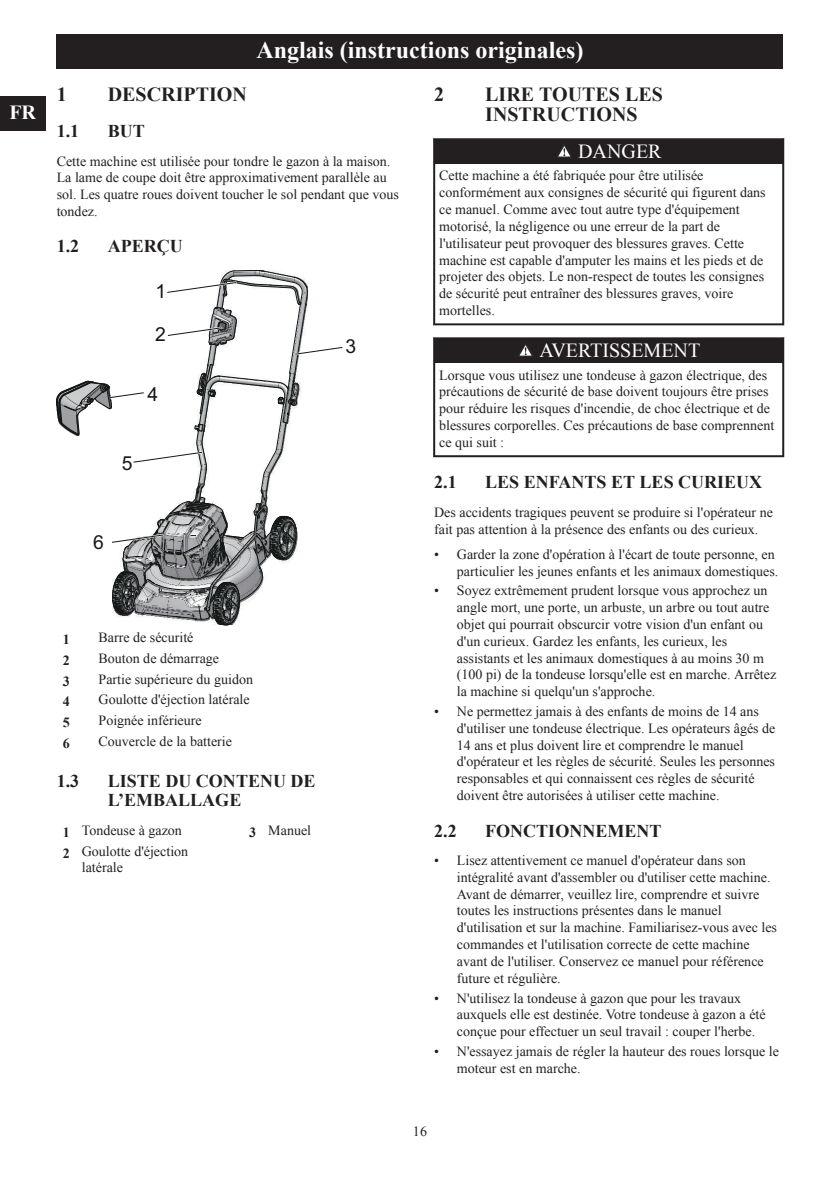
<style>
.page{position:relative;width:840px;height:1191px;background:#fff}
.page>*{position:absolute;margin:0;border:0;box-sizing:border-box;transform-origin:0 0}
.t1{font:700 24px "Times New Roman";color:#fff}
.t2{font:700 20px/20px "Times New Roman";color:#231f20}
.t3{font:20px "Times New Roman";color:#fff}
.t4{font:700 20px "Times New Roman";color:#fff}
.t5{font:19.4px "Arial";color:#131716}
.t6{font:700 18px/19.8px "Times New Roman";color:#231f20}
.t7{font:14px/16.8px "Times New Roman";color:#231f20}
.t8{font:700 14px "Times New Roman";color:#231f20}
.s1{font-weight:700}
</style>
<div class="page">
<svg style="left:57px;top:270px;width:286px;height:355px"></svg>
<div style="left:435px;top:140px;width:346px;height:24px;background:#231f20"></div>
<svg style="left:558px;top:146px;width:13px;height:11px"></svg>
<hr style="left:433px;top:138px;width:349px;height:2px;background:#231f20">
<hr style="left:433px;top:138px;width:2px;height:26px;background:#231f20">
<hr style="left:781px;top:138px;width:2px;height:26px;background:#231f20">
<hr style="left:433px;top:323px;width:349px;height:2px;background:#231f20">
<hr style="left:433px;top:164px;width:2px;height:161px;background:#231f20">
<hr style="left:781px;top:164px;width:2px;height:161px;background:#231f20">
<div style="left:435px;top:339px;width:346px;height:24px;background:#231f20"></div>
<svg style="left:519px;top:345px;width:13px;height:11px"></svg>
<hr style="left:433px;top:337px;width:349px;height:2px;background:#231f20">
<hr style="left:433px;top:337px;width:2px;height:26px;background:#231f20">
<hr style="left:781px;top:337px;width:2px;height:26px;background:#231f20">
<hr style="left:433px;top:455px;width:349px;height:2px;background:#231f20">
<hr style="left:433px;top:363px;width:2px;height:94px;background:#231f20">
<hr style="left:781px;top:363px;width:2px;height:94px;background:#231f20">
<div style="left:57px;top:34px;width:725px;height:34px;background:#231f20"></div>
<div style="left:0;top:96px;width:45px;height:34px;background:#231f20"></div>
<h2 class="t4" style="left:9px;top:101px;width:28px">FR</h2>
<h1 class="t1" style="left:256px;top:36px;width:328px">Anglais (instructions originales)</h1>
<h2 class="t2" style="left:57px;top:84px;width:11px">1</h2>
<h2 class="t2" style="left:108px;top:84px;width:140px">DESCRIPTION</h2>
<p class="t6" style="left:57px;top:121px;width:24px">1.1</p>
<p class="t6" style="left:108px;top:121px;width:39px">BUT</p>
<p class="t7" style="left:57px;top:152px;width:343px">Cette machine est utilisée pour tondre le gazon à la maison.<br>La lame de coupe doit être approximativement parallèle au sol. Les quatre roues doivent toucher le sol pendant que vous tondez.</p>
<p class="t6" style="left:57px;top:236px;width:24px">1.2</p>
<p class="t6" style="left:108px;top:236px;width:76px">APERÇU</p>
<h3 class="t5" style="left:155px;top:279px;width:12px">1</h3>
<h3 class="t5" style="left:155px;top:323px;width:12px">2</h3>
<h3 class="t5" style="left:345px;top:335px;width:12px">3</h3>
<h3 class="t5" style="left:147px;top:383px;width:12px">4</h3>
<h3 class="t5" style="left:122px;top:452px;width:12px">5</h3>
<h3 class="t5" style="left:93px;top:531px;width:12px">6</h3>
<p class="t8" style="left:63px;top:631px;width:8px">1</p>
<p class="t7" style="left:98px;top:629px;width:96px">Barre de sécurité</p>
<p class="t8" style="left:63px;top:652px;width:8px">2</p>
<p class="t7" style="left:98px;top:649px;width:122px">Bouton de démarrage</p>
<p class="t8" style="left:63px;top:673px;width:8px">3</p>
<p class="t7" style="left:98px;top:670px;width:156px">Partie supérieure du guidon</p>
<p class="t8" style="left:63px;top:694px;width:8px">4</p>
<p class="t7" style="left:98px;top:691px;width:153px">Goulotte d'éjection latérale</p>
<p class="t8" style="left:63px;top:714px;width:8px">5</p>
<p class="t7" style="left:98px;top:712px;width:105px">Poignée inférieure</p>
<p class="t8" style="left:63px;top:735px;width:8px">6</p>
<p class="t7" style="left:98px;top:733px;width:135px">Couvercle de la batterie</p>
<p class="t6" style="left:57px;top:770px;width:24px">1.3</p>
<p class="t6" style="left:108px;top:770px;width:209px">LISTE DU CONTENU DE<br>L’EMBALLAGE</p>
<p class="t7" style="left:63px;top:819px;width:127px;line-height:20.8px"><span class="s1">1</span> Tondeuse à gazon<br><span class="s1">2</span> Goulotte d'éjection</p>
<p class="t7" style="left:82px;top:859px;width:43px">latérale</p>
<p class="t7" style="left:249px;top:821px;width:63px"><span class="s1">3</span> Manuel</p>
<h2 class="t2" style="left:434px;top:84px;width:11px">2</h2>
<h2 class="t2" style="left:485px;top:84px;width:179px">LIRE TOUTES LES<br>INSTRUCTIONS</h2>
<h2 class="t3" style="left:578px;top:140px;width:85px">DANGER</h2>
<p class="t7" style="left:439px;top:167px;width:328px">Cette machine a été fabriquée pour être utilisée conformément aux consignes de sécurité qui figurent dans ce manuel. Comme avec tout autre type d'équipement motorisé, la négligence ou une erreur de la part de l'utilisateur peut provoquer des blessures graves. Cette machine est capable d'amputer les mains et les pieds et de projeter des objets. Le non-respect de toutes les consignes de sécurité peut entraîner des blessures graves, voire mortelles.</p>
<h2 class="t3" style="left:539px;top:340px;width:162px">AVERTISSEMENT</h2>
<p class="t7" style="left:439px;top:366px;width:336px">Lorsque vous utilisez une tondeuse à gazon électrique, des précautions de sécurité de base doivent toujours être prises pour réduire les risques d'incendie, de choc électrique et de blessures corporelles. Ces précautions de base comprennent ce qui suit :</p>
<p class="t6" style="left:434px;top:472px;width:24px">2.1</p>
<p class="t6" style="left:485px;top:472px;width:278px">LES ENFANTS ET LES CURIEUX</p>
<p class="t7" style="left:434px;top:503px;width:340px">Des accidents tragiques peuvent se produire si l'opérateur ne fait pas attention à la présence des enfants ou des curieux.</p>
<p class="t7" style="left:434px;top:545px;width:345px;text-align:right">• Garder la zone d'opération à l'écart de toute personne, en particulier les jeunes enfants et les animaux domestiques.</p>
<p class="t7" style="left:456px;top:582px;width:320px;text-indent:-23px">• Soyez extrêmement prudent lorsque vous approchez un angle mort, une porte, un arbuste, un arbre ou tout autre objet qui pourrait obscurcir votre vision d'un enfant ou d'un curieux. Gardez les enfants, les curieux, les assistants et les animaux domestiques à au moins 30 m (100 pi) de la tondeuse lorsqu'elle est en marche. Arrêtez la machine si quelqu'un s'approche.</p>
<p class="t7" style="left:456px;top:703px;width:320px;text-indent:-23px">• Ne permettez jamais à des enfants de moins de 14 ans d'utiliser une tondeuse électrique. Les opérateurs âgés de 14 ans et plus doivent lire et comprendre le manuel d'opérateur et les règles de sécurité. Seules les personnes responsables et qui connaissent ces règles de sécurité doivent être autorisées à utiliser cette machine.</p>
<p class="t6" style="left:434px;top:820px;width:24px">2.2</p>
<p class="t6" style="left:485px;top:820px;width:178px">FONCTIONNEMENT</p>
<p class="t7" style="left:456px;top:852px;width:321px;text-indent:-23px">• Lisez attentivement ce manuel d'opérateur dans son intégralité avant d'assembler ou d'utiliser cette machine.<br>Avant de démarrer, veuillez lire, comprendre et suivre toutes les instructions présentes dans le manuel d'utilisation et sur la machine. Familiarisez-vous avec les commandes et l'utilisation correcte de cette machine avant de l'utiliser. Conservez ce manuel pour référence future et régulière.</p>
<p class="t7" style="left:456px;top:989px;width:310px;text-indent:-23px">• N'utilisez la tondeuse à gazon que pour les travaux auxquels elle est destinée. Votre tondeuse à gazon a été conçue pour effectuer un seul travail : couper l'herbe.</p>
<p class="t7" style="left:456px;top:1042px;width:323px;text-indent:-23px">• N'essayez jamais de régler la hauteur des roues lorsque le moteur est en marche.</p>
<p class="t7" style="left:413px;top:1122px;width:15px">16</p>
</div>
